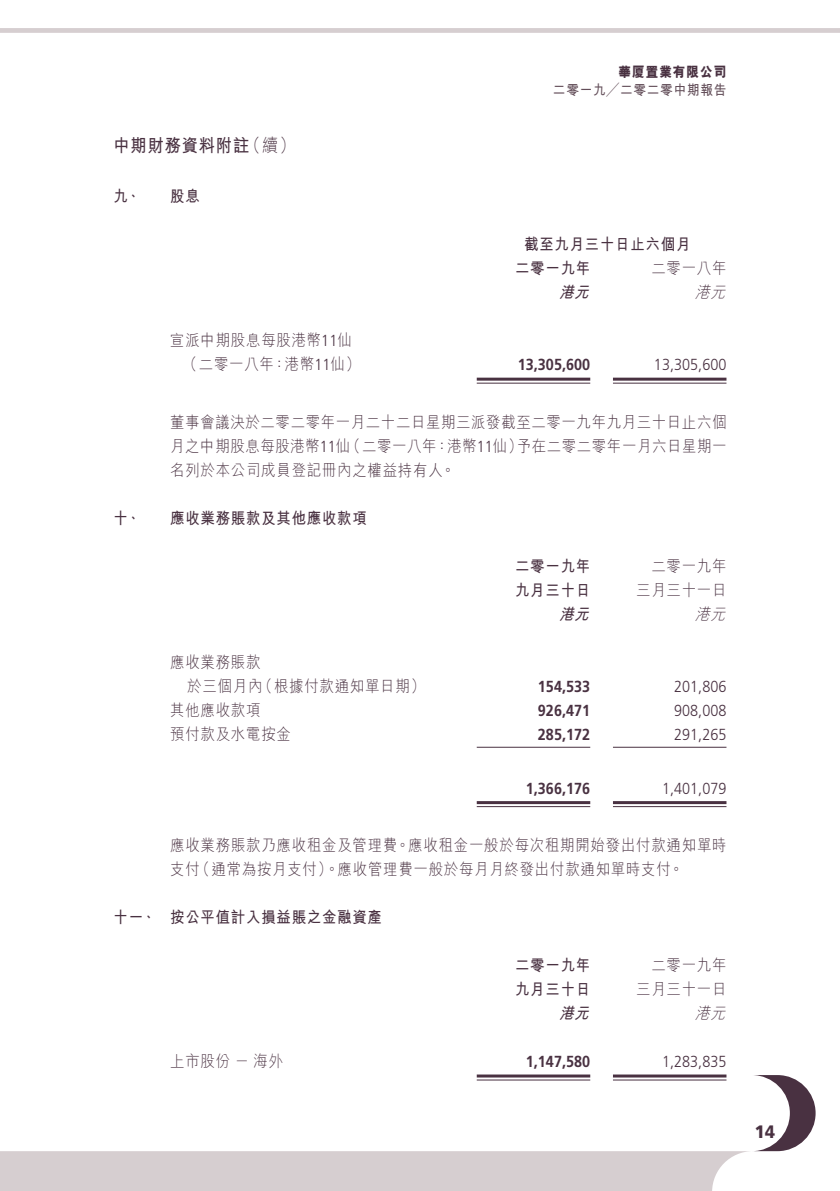
<style>
.page{position:relative;width:840px;height:1191px;background:#fff}
.page>*{position:absolute;margin:0;border:0;box-sizing:border-box;transform-origin:0 0}
.Notes_HD1{font:700 18px "M Hei HK";letter-spacing:.055em;color:#493141;scale:.9 1}
.Notes_HD1-2{font:300 18px "M Hei HK";color:#493141;scale:.9 1}
.t1{font:900 18px "Frutiger LT Std";color:#493141;scale:.9 1}
.Notes{font:300 16px/24px "M Hei HK";letter-spacing:.055em;color:#493141;scale:.9 1}
.Notes-2{font:300 16px "Frutiger LT Std";letter-spacing:.005em;color:#493141;scale:.9 1}
.Notes-3{font:700 16px "Frutiger LT Std";letter-spacing:.005em;color:#493141;scale:.9 1}
.Notes_HD1-3{font:700 16px "M Hei HK";letter-spacing:.055em;color:#493141;scale:.9 1}
.Notes-4{font:700 16px "M Hei HK";letter-spacing:.055em;color:#493141;scale:.9 1}
.Notes-5{font:italic 300 16px "M Hei HK";color:#493141;scale:.9 1}
.Notes-6{font:italic 700 16px "M Hei HK";color:#493141;scale:.9 1}
.t2{font:700 14px "M Hei HK";letter-spacing:.065em;color:#634e59;scale:.9 1}
.t3{font:800 14px "M Hei HK";letter-spacing:.08em;color:#493141;scale:.9 1}
.s1{font-family:"Frutiger LT Std"}
</style>
<div class="page">
<div style="left:0;top:28px;width:839px;height:5px;background:#d6ced0"></div>
<svg style="left:0;top:1075px;width:815px;height:116px"></svg>
<hr style="left:476px;top:378px;width:114px;height:3px;background:#493141">
<hr style="left:476px;top:383px;width:114px;height:1px;background:#493141">
<hr style="left:612px;top:378px;width:114px;height:3px;background:#493141">
<hr style="left:612px;top:383px;width:114px;height:1px;background:#493141">
<hr style="left:476px;top:746px;width:114px;height:1px;background:#493141">
<hr style="left:612px;top:746px;width:114px;height:1px;background:#493141">
<hr style="left:476px;top:801px;width:114px;height:3px;background:#493141">
<hr style="left:476px;top:806px;width:114px;height:1px;background:#493141">
<hr style="left:612px;top:801px;width:114px;height:3px;background:#493141">
<hr style="left:612px;top:806px;width:114px;height:1px;background:#493141">
<hr style="left:476px;top:1074px;width:114px;height:3px;background:#493141">
<hr style="left:476px;top:1079px;width:114px;height:1px;background:#493141">
<hr style="left:612px;top:1074px;width:114px;height:3px;background:#493141">
<hr style="left:612px;top:1079px;width:114px;height:1px;background:#493141">
<p class="Notes_HD1-2" style="left:244px;top:136px;width:58px">（續(</p>
<p class="Notes_HD1" style="left:113px;top:132px;width:152px">中期財務資料附註</p>
<p class="Notes_HD1-3" style="left:170px;top:185px;width:34px">股息</p>
<p class="Notes_HD1-3" style="left:113px;top:185px;width:32px">九、</p>
<p class="Notes" style="left:170px;top:328px;width:203px">宣派中期股息每股港幣<span class="s1">11</span>仙</p>
<p class="Notes" style="left:183px;top:352px;width:198px">（二零一八年：港幣<span class="s1">11</span>仙(</p>
<p class="t3" style="left:618px;top:64px;width:121px">華厦置業有限公司</p>
<p class="t2" style="left:552px;top:79px;width:194px">二零一九╱二零二零中期報告</p>
<p class="Notes-4" style="left:524px;top:233px;width:186px">截至九月三十日止六個月</p>
<p class="Notes" style="left:651px;top:256px;width:85px">二零一八年</p>
<p class="Notes-4" style="left:515px;top:257px;width:85px">二零一九年</p>
<p class="Notes-6" style="left:558px;top:281px;width:40px">港元</p>
<p class="Notes-3" style="left:517px;top:355px;width:82px">13,305,600</p>
<p class="Notes-5" style="left:694px;top:284px;width:39px">港元</p>
<p class="Notes-2" style="left:653px;top:356px;width:82px">13,305,600</p>
<p class="Notes_HD1-3" style="left:113px;top:506px;width:32px">十、</p>
<p class="Notes_HD1-3" style="left:113px;top:905px;width:48px">十一、</p>
<p class="Notes" style="left:170px;top:409px;width:619px;text-align:right">董事會議決於二零二零年一月二十二日星期三派發截至二零一九年九月三十日止六個予在二零二零年一月六日星期一</p>
<p class="Notes" style="left:346px;top:433px;width:197px">（二零一八年：港幣<span class="s1">11</span>仙）</p>
<p class="Notes" style="left:170px;top:433px;width:318px">月之中期股息每股港幣<span class="s1">11</span>仙<br>名列於本公司成員登記冊內之權益持有人。</p>
<p class="Notes_HD1-3" style="left:170px;top:506px;width:220px">應收業務賬款及其他應收款項</p>
<p class="Notes-4" style="left:515px;top:554px;width:85px">二零一九年</p>
<p class="Notes-4" style="left:515px;top:578px;width:85px">九月三十日</p>
<p class="Notes-6" style="left:558px;top:602px;width:40px">港元</p>
<p class="Notes" style="left:651px;top:553px;width:85px">二零一九年</p>
<p class="Notes" style="left:635px;top:577px;width:102px">三月三十一日</p>
<p class="Notes-5" style="left:694px;top:605px;width:39px">港元</p>
<p class="Notes" style="left:170px;top:649px;width:102px">應收業務賬款</p>
<p class="Notes" style="left:258px;top:673px;width:187px">（根據付款通知單日期(</p>
<p class="Notes" style="left:187px;top:673px;width:85px">於三個月內</p>
<p class="Notes-3" style="left:537px;top:676px;width:60px">154,533</p>
<p class="Notes-2" style="left:673px;top:677px;width:60px">201,806</p>
<p class="Notes" style="left:170px;top:697px;width:102px">其他應收款項</p>
<p class="Notes-3" style="left:537px;top:700px;width:60px">926,471</p>
<p class="Notes-2" style="left:673px;top:701px;width:60px">908,008</p>
<p class="Notes" style="left:170px;top:721px;width:135px">預付款及水電按金</p>
<p class="Notes-3" style="left:537px;top:724px;width:60px">285,172</p>
<p class="Notes-2" style="left:673px;top:725px;width:60px">291,265</p>
<p class="Notes-3" style="left:525px;top:778px;width:73px">1,366,176</p>
<p class="Notes-2" style="left:661px;top:779px;width:73px">1,401,079</p>
<p class="Notes" style="left:195px;top:833px;width:591px;text-indent:-25px">應收業務賬款乃應收租金及管理費。應收租金一般於每次租期開始發出付款通知單時（通常為按月支付）。應收管理費一般於每月月終發出付款通知單時支付。</p>
<p class="Notes" style="left:170px;top:857px;width:34px">支付</p>
<p class="Notes_HD1-3" style="left:170px;top:905px;width:237px">按公平值計入損益賬之金融資產</p>
<p class="Notes" style="left:170px;top:1049px;width:127px">上市股份－海外</p>
<p class="Notes-4" style="left:515px;top:953px;width:85px">二零一九年</p>
<p class="Notes-4" style="left:515px;top:977px;width:85px">九月三十日</p>
<p class="Notes-6" style="left:558px;top:1001px;width:40px">港元</p>
<p class="Notes-3" style="left:525px;top:1052px;width:73px">1,147,580</p>
<p class="Notes" style="left:651px;top:953px;width:85px">二零一九年</p>
<p class="Notes" style="left:635px;top:977px;width:102px">三月三十一日</p>
<p class="Notes-5" style="left:694px;top:1005px;width:39px">港元</p>
<p class="Notes-2" style="left:661px;top:1052px;width:73px">1,283,835</p>
<p class="t1" style="left:754px;top:1121px;width:24px">14</p>
</div>
